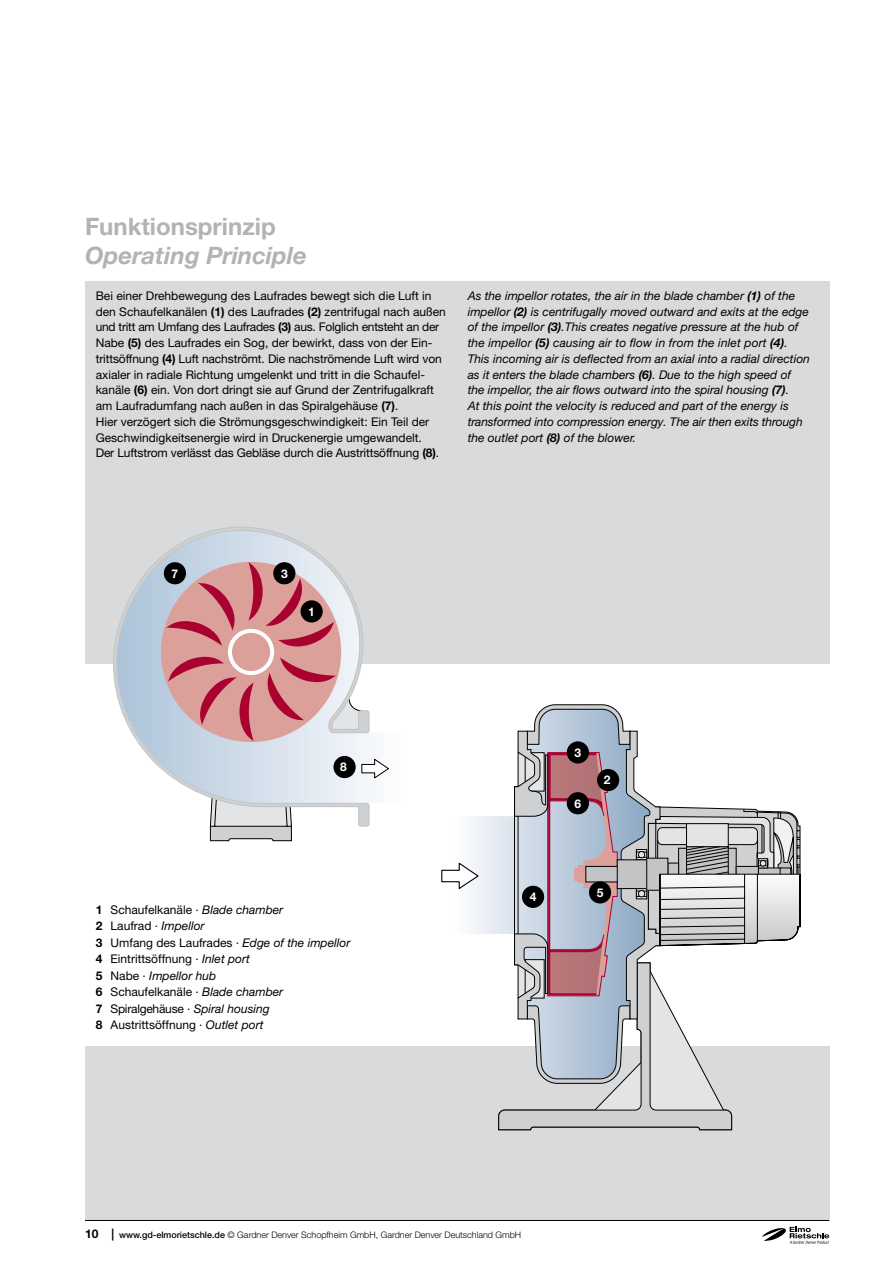
<style>
.page{position:relative;width:893px;height:1263px;background:#fff}
.page>*{position:absolute;margin:0;border:0;box-sizing:border-box;transform-origin:0 0}
.t1{font:italic 700 24px "Helvetica Neue LT Pro";color:#b1b3b4}
.t2{font:700 24px "Helvetica Neue LT Pro";color:#b1b3b4}
.t3{font:12px/15.8px "Helvetica Neue LT Pro";color:#000}
.t4{font:italic 12px/15.8px "Helvetica Neue LT Pro";color:#000}
.t5{font:700 12px "Helvetica Neue LT Pro";color:#fff}
.t6{font:300 9px "Helvetica Neue LT Pro";color:#000}
.s1{font-weight:700}
.s2{font-style:italic}
.s3{font-weight:700;font-size:12px}
.s4{font-weight:500}
</style>
<div class="page">
<div style="left:85px;top:281px;width:744px;height:382px;background:#d9dadb"></div>
<div style="left:85px;top:1046px;width:744px;height:174px;background:#d9dadb"></div>
<hr style="left:453px;top:709px;width:2px;height:370px;background:#fff">
<hr style="left:455px;top:709px;width:2px;height:370px;background:#fdfefe">
<hr style="left:457px;top:709px;width:2px;height:370px;background:#fdfdfe">
<hr style="left:459px;top:709px;width:2px;height:370px;background:#fbfcfd">
<hr style="left:461px;top:709px;width:2px;height:370px;background:#fafbfc">
<hr style="left:464px;top:709px;width:2px;height:370px;background:#f8fafb">
<hr style="left:466px;top:709px;width:2px;height:370px;background:#f7f9fb">
<hr style="left:468px;top:709px;width:2px;height:370px;background:#f6f8fa">
<hr style="left:470px;top:709px;width:2px;height:370px;background:#f5f7fa">
<hr style="left:472px;top:709px;width:2px;height:370px;background:#f3f6f9">
<hr style="left:474px;top:709px;width:2px;height:370px;background:#f2f5f8">
<hr style="left:476px;top:709px;width:2px;height:370px;background:#f1f4f8">
<hr style="left:478px;top:709px;width:2px;height:370px;background:#eff3f7">
<hr style="left:481px;top:709px;width:2px;height:370px;background:#eff2f7">
<hr style="left:483px;top:709px;width:2px;height:370px;background:#ecf0f5">
<hr style="left:485px;top:709px;width:2px;height:370px;background:#ecf0f5">
<hr style="left:487px;top:709px;width:2px;height:370px;background:#eaeef4">
<hr style="left:489px;top:709px;width:2px;height:370px;background:#e9eef4">
<hr style="left:491px;top:709px;width:2px;height:370px;background:#e8edf3">
<hr style="left:493px;top:709px;width:2px;height:370px;background:#e6ebf2">
<hr style="left:495px;top:709px;width:2px;height:370px;background:#e5ebf2">
<svg style="left:498px;top:704px;width:303px;height:426px"></svg>
<svg style="left:441px;top:862px;width:38px;height:27px"></svg>
<div style="left:567px;top:741px;width:22px;height:22px;background:#000;border-radius:50%"></div>
<div style="left:597px;top:769px;width:22px;height:22px;background:#000;border-radius:50%"></div>
<div style="left:567px;top:792px;width:22px;height:22px;background:#000;border-radius:50%"></div>
<div style="left:522px;top:886px;width:22px;height:22px;background:#000;border-radius:50%"></div>
<div style="left:589px;top:881px;width:22px;height:22px;background:#000;border-radius:50%"></div>
<svg style="left:210px;top:827px;width:82px;height:14px"></svg>
<hr style="left:368px;top:530px;width:3px;height:273px;background:#f4f7fa">
<hr style="left:387px;top:530px;width:3px;height:273px;background:#f9fbfc">
<hr style="left:406px;top:530px;width:3px;height:273px;background:#fff">
<hr style="left:409px;top:530px;width:1px;height:273px;background:#fff">
<svg style="left:113px;top:527px;width:256px;height:300px"></svg>
<div style="left:161px;top:562px;width:180px;height:180px;background:#dca09a;border-radius:50%"></div>
<div style="left:228px;top:629px;width:46px;height:46px;background:#fff;border-radius:50%"></div>
<div style="left:232px;top:633px;width:38px;height:38px;background:#dca09a;border-radius:50%"></div>
<svg style="left:166px;top:583px;width:70px;height:63px"></svg>
<svg style="left:168px;top:655px;width:86px;height:86px"></svg>
<svg style="left:266px;top:657px;width:96px;height:88px"></svg>
<svg style="left:248px;top:562px;width:86px;height:86px"></svg>
<svg style="left:361px;top:758px;width:28px;height:21px"></svg>
<div style="left:301px;top:600px;width:22px;height:22px;background:#000;border-radius:50%"></div>
<div style="left:273px;top:562px;width:22px;height:22px;background:#000;border-radius:50%"></div>
<div style="left:164px;top:562px;width:22px;height:22px;background:#000;border-radius:50%"></div>
<div style="left:333px;top:756px;width:23px;height:22px;background:#000;border-radius:50%"></div>
<hr style="left:85px;top:1220px;width:744px;height:1px;background:#000">
<svg style="left:762px;top:1227px;width:67px;height:17px"></svg>
<h1 class="t2" style="left:85px;top:211px;width:192px">Funktionsprinzip</h1>
<h1 class="t1" style="left:85px;top:240px;width:223px">Operating Principle</h1>
<p class="t3" style="left:96px;top:288px;width:352px">Bei einer Drehbewegung des Laufrades bewegt sich die Luft in den Schaufelkanälen <span class="s1">(1)</span> des Laufrades <span class="s1">(2)</span> zentrifugal nach außen und tritt am Umfang des Laufrades <span class="s1">(3)</span> aus. Folglich entsteht an der Nabe <span class="s1">(5)</span> des Laufrades ein Sog, der bewirkt, dass von der Ein&shy;trittsöffnung <span class="s1">(4)</span> Luft nachströmt. Die nachströmende Luft wird von axialer in radiale Richtung umgelenkt und tritt in die Schaufel&shy;kanäle <span class="s1">(6)</span> ein. Von dort dringt sie auf Grund der Zentrifugalkraft am Laufradumfang nach außen in das Spiralgehäuse <span class="s1">(7)</span>.<br>Hier verzögert sich die Strömungsgeschwindigkeit: Ein Teil der Geschwindigkeitsenergie wird in Druckenergie umgewandelt.<br>Der Luftstrom verlässt das Gebläse durch die Austrittsöffnung <span class="s1">(8)</span>.</p>
<p class="t4" style="left:468px;top:287px;width:344px">As the impellor rotates, the air in the blade chamber <span class="s1">(1)</span> of the impellor <span class="s1">(2)</span> is centrifugally moved outward and exits at the edge of the impellor <span class="s1">(3)</span>.This creates negative pressure at the hub of the impellor <span class="s1">(5)</span> causing air to flow in from the inlet port <span class="s1">(4)</span>.<br>This incoming air is deflected from an axial into a radial direction as it enters the blade chambers <span class="s1">(6)</span>. Due to the high speed of the impellor, the air flows outward into the spiral housing <span class="s1">(7)</span>.<br>At this point the velocity is reduced and part of the energy is transformed into compression energy. The air then exits through the outlet port <span class="s1">(8)</span> of the blower.</p>
<p class="t5" style="left:172px;top:566px;width:8px">7</p>
<p class="t5" style="left:281px;top:566px;width:8px">3</p>
<p class="t5" style="left:308px;top:604px;width:8px">1</p>
<p class="t5" style="left:340px;top:760px;width:8px">8</p>
<p class="t3" style="left:96px;top:901px;width:256px;line-height:16.5px"><span class="s1">1</span> Schaufelkanäle · <span class="s2">Blade chamber<br></span><span class="s1">2</span> Laufrad · <span class="s2">Impellor<br></span><span class="s1">3</span> Umfang des Laufrades · <span class="s2">Edge of the impellor<br></span><span class="s1">4</span> Eintrittsöffnung · <span class="s2">Inlet port<br></span><span class="s1">5</span> Nabe · <span class="s2">Impellor hub<br></span><span class="s1">6</span> Schaufelkanäle · <span class="s2">Blade chamber<br></span><span class="s1">7</span> Spiralgehäuse · <span class="s2">Spiral housing<br></span><span class="s1">8</span> Austrittsöffnung · <span class="s2">Outlet port</span></p>
<p class="t5" style="left:530px;top:889px;width:8px">4</p>
<p class="t5" style="left:574px;top:745px;width:8px">3</p>
<p class="t5" style="left:574px;top:796px;width:8px">6</p>
<p class="t5" style="left:604px;top:773px;width:8px">2</p>
<p class="t5" style="left:597px;top:885px;width:8px">5</p>
<p class="t6" style="left:85px;top:1230px;width:438px"><span class="s3">10 |</span> <span class="s4">www.gd-elmorietschle.de</span> © Gardner Denver Schopfheim GmbH, Gardner Denver Deutschland GmbH</p>
</div>
